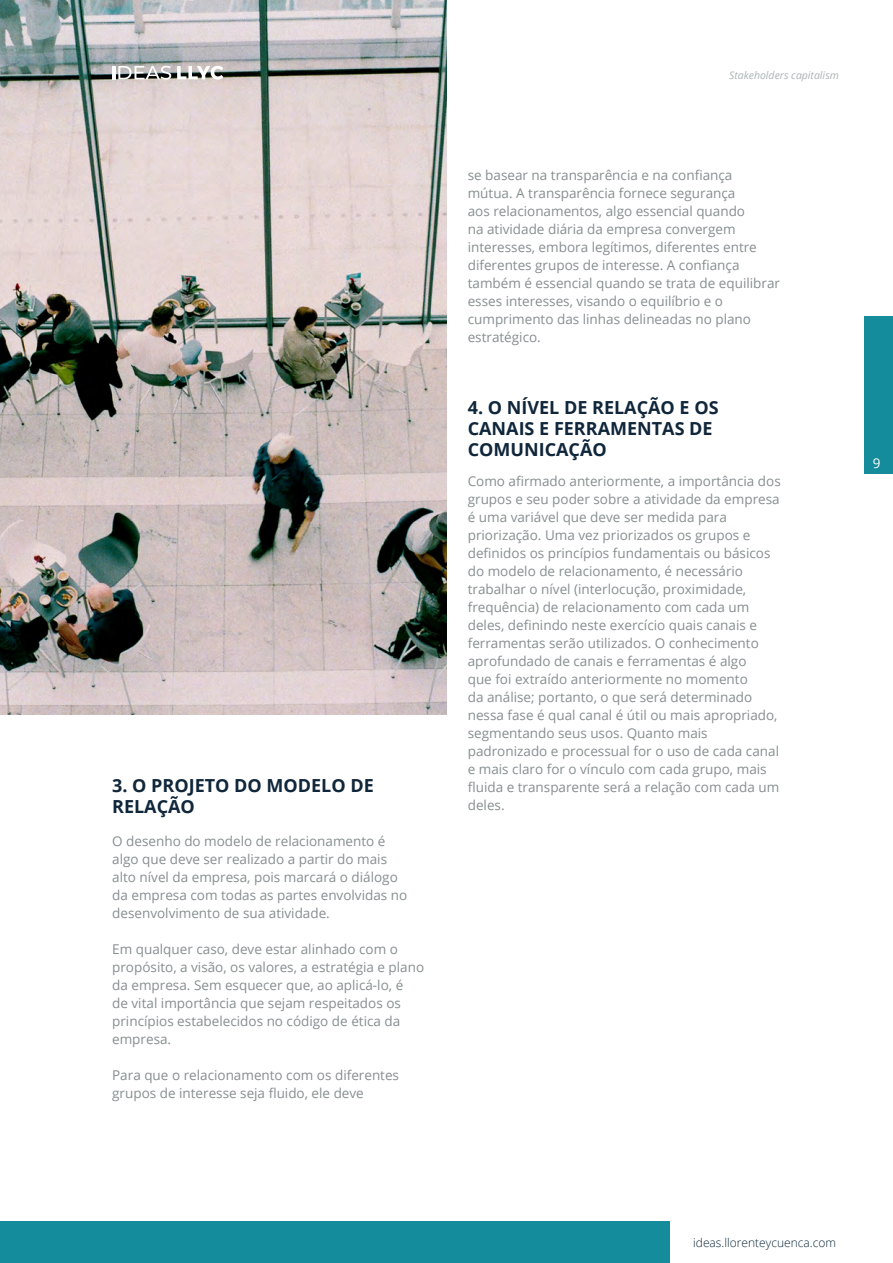
<style>
.page{position:relative;width:893px;height:1263px;background:#fff}
.page>*{position:absolute;margin:0;border:0;box-sizing:border-box;transform-origin:0 0}
.t1{font:700 18px/21px "Open Sans";color:#10263a}
.t2{font:13.5px/18px "Open Sans";color:#878e90}
.t3{font:13.5px "Open Sans";color:#fff}
.t4{font:300 12px "Open Sans";color:#0a263b}
.t5{font:italic 10.5px "Open Sans";color:#acb4b6}
</style>
<div class="page">
<img style="left:0;top:0;width:446px;height:714px">
<svg style="left:112px;top:66px;width:59px;height:14px"></svg>
<svg style="left:177px;top:66px;width:46px;height:14px"></svg>
<div style="left:864px;top:316px;width:29px;height:158px;background:#148c9c"></div>
<div style="left:0;top:1221px;width:669px;height:42px;background:#148c9c"></div>
<h1 class="t1" style="left:112px;top:775px;width:263px">3. O PROJETO DO MODELO DE<br>RELAÇÃO</h1>
<p class="t2" style="left:112px;top:832px;width:297px">O desenho do modelo de relacionamento é algo que deve ser realizado a partir do mais alto nível da empresa, pois marcará o diálogo da empresa com todas as partes envolvidas no desenvolvimento de sua atividade.</p>
<p class="t2" style="left:112px;top:940px;width:314px">Em qualquer caso, deve estar alinhado com o propósito, a visão, os valores, a estratégia e plano da empresa. Sem esquecer que, ao aplicá-lo, é<br>de vital importância que sejam respeitados os princípios estabelecidos no código de ética da empresa.</p>
<p class="t2" style="left:112px;top:1066px;width:288px">Para que o relacionamento com os diferentes grupos de interesse seja fluido, ele deve</p>
<p class="t5" style="left:729px;top:68px;width:111px">Stakeholders capitalism</p>
<p class="t2" style="left:468px;top:166px;width:314px">se basear na transparência e na confiança mútua. A transparência fornece segurança<br>aos relacionamentos, algo essencial quando<br>na atividade diária da empresa convergem interesses, embora legítimos, diferentes entre diferentes grupos de interesse. A confiança também é essencial quando se trata de equilibrar esses interesses, visando o equilíbrio e o cumprimento das linhas delineadas no plano estratégico.</p>
<h1 class="t1" style="left:468px;top:397px;width:252px">4. O NÍVEL DE RELAÇÃO E OS<br>CANAIS E FERRAMENTAS DE<br>COMUNICAÇÃO</h1>
<p class="t2" style="left:468px;top:472px;width:315px">Como afirmado anteriormente, a importância dos grupos e seu poder sobre a atividade da empresa é uma variável que deve ser medida para priorização. Uma vez priorizados os grupos e definidos os princípios fundamentais ou básicos do modelo de relacionamento, é necessário trabalhar o nível (interlocução, proximidade, frequência) de relacionamento com cada um deles, definindo neste exercício quais canais e ferramentas serão utilizados. O conhecimento aprofundado de canais e ferramentas é algo<br>que foi extraído anteriormente no momento<br>da análise; portanto, o que será determinado nessa fase é qual canal é útil ou mais apropriado, segmentando seus usos. Quanto mais padronizado e processual for o uso de cada canal e mais claro for o vínculo com cada grupo, mais fluida e transparente será a relação com cada um deles.</p>
<p class="t3" style="left:873px;top:454px;width:9px">9</p>
<p class="t4" style="left:693px;top:1234px;width:144px">ideas.llorenteycuenca.com</p>
</div>
